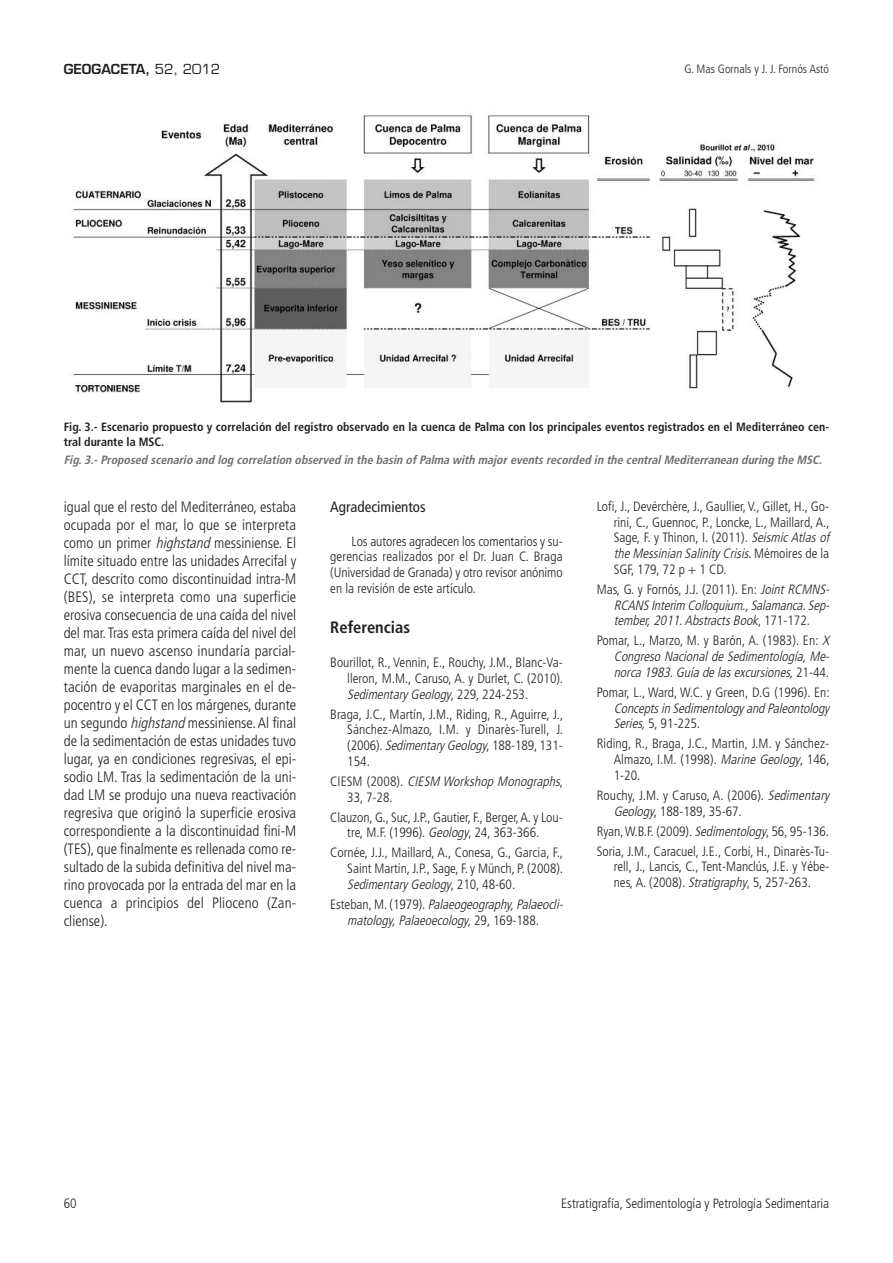
<style>
.page{position:relative;width:893px;height:1263px;background:#fff}
.page>*{position:absolute;margin:0;border:0;box-sizing:border-box;transform-origin:0 0}
.t1{font:700 condensed 16.5px "Frutiger";color:#231f20}
.t2{font:300 condensed 15px/18px "Frutiger";letter-spacing:.01em;color:#231f20;text-align:justify}
.t3{font:condensed 15px "Frutiger";color:#231f20}
.t4{font:300 condensed 13.5px/15.8px "Frutiger";color:#231f20;text-align:justify}
.t5{font:italic 300 condensed 13.5px/15.8px "Frutiger";color:#231f20}
.t6{font:600 13.5px "Eurostile";color:#231f20}
.t7{font:700 condensed 12px/14.4px "Frutiger";color:#231f20}
.t8{font:italic 700 condensed 12px "Frutiger";color:#6c6d70}
.t9{font:300 condensed 12px "Frutiger";color:#231f20}
.s1{font-weight:400}
.s2{font-style:italic}
.s3{font-style:normal}
</style>
<div class="page">
<img style="left:73px;top:112px;width:742px;height:291px">
<p class="t6" style="left:64px;top:64px;width:158px">GEOGACETA, <span class="s1">52, 2012</span></p>
<p class="t9" style="left:685px;top:64px;width:146px">G. Mas Gornals y J. J. Fornós Astó</p>
<p class="t7" style="left:64px;top:421px;width:767px">Fig. 3.- Escenario propuesto y correlación del registro observado en la cuenca de Palma con los principales eventos registrados en el Mediterráneo cen&shy;tral durante la MSC.</p>
<p class="t8" style="left:64px;top:455px;width:762px">Fig. 3.- Proposed scenario and log correlation observed in the basin of Palma with major events recorded in the central Mediterranean during the MSC.</p>
<p class="t2" style="left:64px;top:499px;width:234px">igual que el resto del Mediterráneo, estaba ocupada por el mar, lo que se interpreta como un primer <span class="s2">highstand</span>messiniense. El límite situado entre las unidades Arrecifal y CCT, descrito como discontinuidad intra-M (BES), se interpreta como una superficie erosiva consecuencia de una caída del nivel del mar.Tras esta primera caída del nivel del mar, un nuevo ascenso inundaría parcial&shy;mente la cuenca dando lugar a la sedimen&shy;tación de evaporitas marginales en el de&shy;pocentro y el CCT en los márgenes, durante un segundo <span class="s2">highstand</span>messiniense. Al final de la sedimentación de estas unidades tuvo lugar, ya en condiciones regresivas, el epi&shy;sodio LM. Tras la sedimentación de la uni&shy;dad LM se produjo una nueva reactivación regresiva que originó la superficie erosiva correspondiente a la discontinuidad fini-M (TES), que finalmente es rellenada como re&shy;sultado de la subida definitiva del nivel ma&shy;rino provocada por la entrada del mar en la cuenca a principios del Plioceno (Zan&shy;cliense).</p>
<p class="t3" style="left:330px;top:501px;width:97px">Agradecimientos</p>
<p class="t4" style="left:330px;top:534px;width:234px;text-indent:21px">Los autores agradecen los comentarios y su&shy;gerencias realizados por el Dr. Juan C. Braga (Universidad de Granada) y otro revisor anónimo en la revisión de este artículo.</p>
<p class="t1" style="left:330px;top:621px;width:81px">Referencias</p>
<p class="t4" style="left:347px;top:656px;width:217px;text-indent:-17px">Bourillot, R., Vennin, E., Rouchy, J.M., Blanc-Va&shy;lleron, M.M., Caruso, A. y Durlet, C. (2010).<br><span class="s2">Sedimentary Geology</span>, 2 2 9 , 2 2 4 - 2 5 3 .</p>
<p class="t4" style="left:347px;top:707px;width:217px;text-indent:-17px">Braga, J.C., Martín, J.M., Riding, R., Aguirre, J., Sánchez-Almazo, I.M. y Dinarès-Turell, J. (2006). <span class="s2">Sedimentary Geology</span>, 188-189, 131- 154.</p>
<p class="t5" style="left:347px;top:774px;width:217px;text-indent:-17px"><span class="s3">C I E S M ( 2 0 0 8 ) .</span> CIESM Workshop Monographs<span class="s3">,<br>33, 7-28.</span></p>
<p class="t4" style="left:330px;top:810px;width:234px;text-align:center">Clauzon, G., Suc, J.P., Gautier, F., Berger,A. y Lou&shy;tre, M.F. (1996). <span class="s2">Geology</span>, 24, 363-366.</p>
<p class="t4" style="left:347px;top:846px;width:217px;text-indent:-17px">Cornée, J.J., Maillard, A., Conesa, G., Garcia, F., Saint Martin, J.P., Sage, F. y Münch, P. (2008).<br><span class="s2">Sedimentary Geology</span>, 2 1 0 , 4 8 - 6 0 .</p>
<p class="t5" style="left:347px;top:897px;width:220px;text-indent:-17px"><span class="s3">E s t e b a n , M . ( 1 9 7 9 ) .</span> Palaeogeography, Palaeocli&shy;matology, Palaeoecology, <span class="s3">2 9 , 1 6 9 - 1 8 8 .</span></p>
<p class="t4" style="left:614px;top:499px;width:217px;text-indent:-17px">Lofi, J., Devérchère, J., Gaullier, V., Gillet, H., Go&shy;rini, C., Guennoc, P., Loncke, L., Maillard, A., Sage, F. y Thinon, I. (2011). <span class="s2">SeismicAtlasof the Messinian Salinity Crisis</span>. M é m o i r e s d e l a SGF, 179, 72 p + 1 CD.</p>
<p class="t5" style="left:614px;top:582px;width:220px;text-align:justify;text-indent:-17px"><span class="s3">Mas, G. y Fornós, J.J. (2011). En:</span> JointRCMNS-RCANS Interim Colloquium., Salamanca. Sep&shy;tember, 2011. Abstracts Book<span class="s3">, 1 7 1 - 1 7 2 .</span></p>
<p class="t5" style="left:614px;top:634px;width:220px;text-align:justify;text-indent:-17px"><span class="s3">Pomar, L., Marzo, M. y Barón, A. (1983). En:</span> X Congreso Nacional de Sedimentología, Me&shy;norca 1983<span class="s3">.</span> Guía de las excursiones, <span class="s3">2 1 - 4 4 .</span></p>
<p class="t4" style="left:597px;top:685px;width:234px">Pomar, L., Ward, W.C. y Green, D.G (1996). En:</p>
<p class="t5" style="left:614px;top:701px;width:217px">Concepts in Sedimentology and Paleontology<br>Series,<span class="s3">5, 91-225.</span></p>
<p class="t4" style="left:614px;top:737px;width:217px;text-indent:-17px">Riding, R., Braga, J.C., Martin, J.M. y Sánchez-Almazo, I.M. (1998). <span class="s2">MarineGeology</span>, 146, 1-20.</p>
<p class="t4" style="left:614px;top:788px;width:217px;text-indent:-17px">Rouchy, J.M. y Caruso, A. (2006). <span class="s2">Sedimentary<br>Geology</span>, 188-189, 35-67.</p>
<p class="t4" style="left:597px;top:822px;width:234px;line-height:20px">Ryan,W.B.F. (2009). <span class="s2">Sedimentology</span>, 56, 95-136.<br>Soria, J.M., Caracuel, J.E., Corbí, H., Dinarès-Tu-</p>
<p class="t4" style="left:614px;top:860px;width:217px">rell, J., Lancis, C., Tent-Manclús, J.E. y Yébe&shy;nes, A. (2008). <span class="s2">Stratigraphy</span>, 5, 257-263.</p>
<p class="t4" style="left:64px;top:1197px;width:14px">60</p>
<p class="t4" style="left:561px;top:1197px;width:269px">Estratigrafía, Sedimentología y Petrología Sedimentaria</p>
</div>
